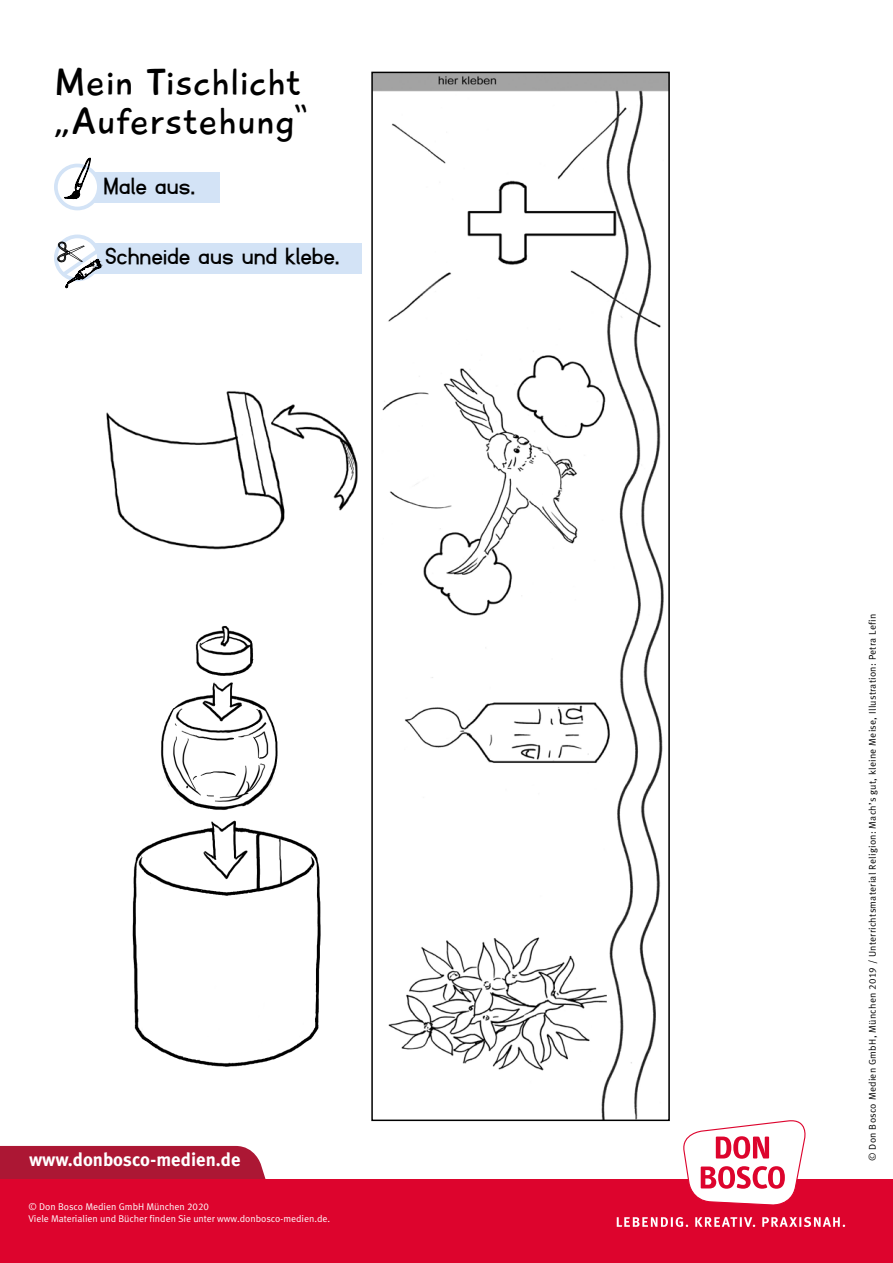
<style>
.page{position:relative;width:893px;height:1263px;background:#fff}
.page>*{position:absolute;margin:0;border:0;box-sizing:border-box;transform-origin:0 0}
.t1{font:39px/39px "Playtime With Hot Toddies";letter-spacing:.04em;color:#000}
.t2{font:700 25.5px "Fibel Nord";letter-spacing:.05em;color:#000}
.t3{font:700 18.75px "Meta Plus";color:#fff}
.t4{font:9.75px "Meta Normal LF";letter-spacing:.03em;color:#000}
.t5{font:9.75px/11.7px "Meta Normal LF";color:#fff}
</style>
<div class="page">
<div style="left:0;top:1146px;width:266px;height:33px;background:#ac1734"></div>
<div style="left:0;top:1179px;width:893px;height:84px;background:#dd042d"></div>
<svg style="left:683px;top:1120px;width:123px;height:85px"></svg>
<svg style="left:617px;top:1217px;width:228px;height:10px"></svg>
<div style="left:89px;top:172px;width:131px;height:30px;background:#d3e3f6"></div>
<svg style="left:56px;top:165px;width:43px;height:43px"></svg>
<div style="left:54px;top:164px;width:47px;height:46px;border:4px solid #d3e3f6;border-radius:50%"></div>
<svg style="left:59px;top:158px;width:38px;height:41px"></svg>
<img style="left:106px;top:391px;width:252px;height:159px">
<img style="left:132px;top:626px;width:189px;height:441px">
<div style="left:86px;top:243px;width:275px;height:30px;background:#d3e3f6"></div>
<div style="left:54px;top:235px;width:47px;height:46px;border:4px solid #d3e3f6;border-radius:50%"></div>
<svg style="left:57px;top:241px;width:46px;height:47px"></svg>
<img style="left:374px;top:75px;width:293px;height:1043px">
<div style="left:371px;top:72px;width:299px;height:1049px;border:2px solid #000"></div>
<h1 class="t1" style="left:54px;top:63px;width:255px">Mein Tischlicht „Auferstehung“</h1>
<h2 class="t2" style="left:104px;top:173px;width:92px">Male aus.</h2>
<h2 class="t2" style="left:106px;top:243px;width:235px">Schneide aus und klebe.</h2>
<h3 class="t3" style="left:29px;top:1148px;width:213px">www.donbosco-medien.de</h3>
<p class="t5" style="left:28px;top:1201px;width:303px">© Don Bosco Medien GmbH München 2020<br>Viele Materialien und Bücher finden Sie unter www.donbosco-medien.de.</p>
<p class="t4" style="left:867px;top:1161px;width:548px;rotate:-90deg">© Don Bosco Medien GmbH, München 2019 / Unterrichtsmaterial Religion: Mach’s gut, kleine Meise, Illustration: Petra Lefin</p>
</div>
